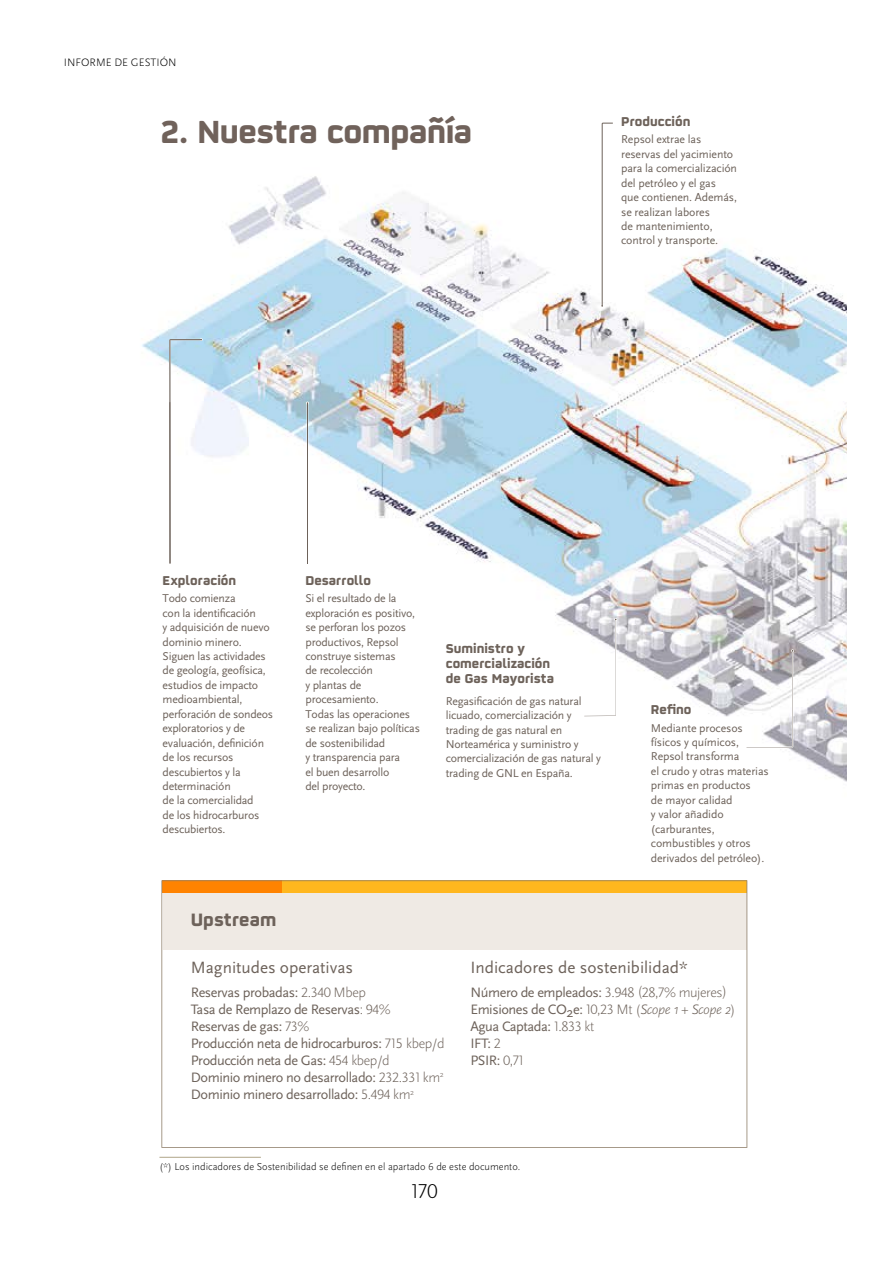
<style>
.page{position:relative;width:893px;height:1263px;background:#fff}
.page>*{position:absolute;margin:0;border:0;box-sizing:border-box;transform-origin:0 0}
.t1{font:700 35.7px "Repsol";letter-spacing:-.015em;color:#70625b}
.t2{font:300 21px "Scala Sans Pro";color:#000}
.t3{font:700 19.95px "Repsol";color:#6d625a}
.t4{font:17.1px "Scala Sans Pro";color:#6d625a}
.t5{font:14.25px/17.1px "Scala Sans Pro";letter-spacing:-.03em;color:#6d625a}
.t6{font:700 14.25px/15.1px "Repsol";color:#6d625a}
.t7{font:11.85px/14.4px "Scala Sans Pro";letter-spacing:-.02em;color:#6d625a}
.t8{font:300 11.25px "Scala Sans Pro";color:#000}
.t9{font:300 10.5px "Scala Sans Pro";color:#000}
.s1{font-weight:300}
.s2{font-weight:300;font-style:italic}
</style>
<div class="page">
<hr style="left:159px;top:1157px;width:102px;height:1px;background:#b0a589">
<img style="left:142px;top:176px;width:704px;height:606px">
<svg style="left:746px;top:649px;width:48px;height:99px"></svg>
<svg style="left:579px;top:618px;width:38px;height:98px"></svg>
<hr style="left:307px;top:403px;width:1px;height:161px;background:#6d625a">
<svg style="left:521px;top:122px;width:92px;height:187px"></svg>
<svg style="left:163px;top:338px;width:40px;height:226px"></svg>
<svg style="left:161px;top:880px;width:586px;height:268px"></svg>
<p class="t8" style="left:64px;top:56px;width:114px">INFORME DE GESTIÓN</p>
<h1 class="t1" style="left:160px;top:102px;width:314px">2. Nuestra compañía</h1>
<p class="t6" style="left:621px;top:112px;width:71px">Producción</p>
<p class="t7" style="left:621px;top:132px;width:117px">Repsol extrae las reservas del yacimiento para la comercialización del petróleo y el gas<br>que contienen. Además, se realizan labores<br>de mantenimiento, control y transporte.</p>
<p class="t6" style="left:163px;top:571px;width:75px">Exploración</p>
<p class="t7" style="left:163px;top:591px;width:112px">Todo comienza<br>con la identificación<br>y adquisición de nuevo dominio minero.<br>Siguen las actividades de geología, geofísica, estudios de impacto medioambiental, perforación de sondeos exploratorios y de evaluación, definición de los recursos descubiertos y la determinación<br>de la comercialidad<br>de los hidrocarburos descubiertos.</p>
<p class="t6" style="left:305px;top:571px;width:67px">Desarrollo</p>
<p class="t7" style="left:305px;top:591px;width:116px">Si el resultado de la exploración es positivo, se perforan los pozos productivos, Repsol construye sistemas<br>de recolección<br>y plantas de procesamiento.<br>Todas las operaciones se realizan bajo políticas de sostenibilidad<br>y transparencia para<br>el buen desarrollo<br>del proyecto.</p>
<p class="t6" style="left:446px;top:639px;width:110px">Suministro y comercialización de Gas Mayorista</p>
<p class="t7" style="left:446px;top:693px;width:157px">Regasificación de gas natural licuado, comercialización y trading de gas natural en<br>Norteamérica y suministro y comercialización de gas natural y trading de GNL en España.</p>
<h3 class="t3" style="left:191px;top:903px;width:87px">Upstream</h3>
<p class="t6" style="left:651px;top:700px;width:42px">Refino</p>
<p class="t7" style="left:651px;top:720px;width:119px">Mediante procesos físicos y químicos,<br>Repsol transforma<br>el crudo y otras materias primas en productos<br>de mayor calidad<br>y valor añadido (carburantes, combustibles y otros derivados del petróleo).</p>
<h3 class="t4" style="left:191px;top:958px;width:164px">Magnitudes operativas</h3>
<h3 class="t4" style="left:470px;top:958px;width:219px">Indicadores de sostenibilidad*</h3>
<p class="t5" style="left:470px;top:983px;width:266px">Número de empleados: <span class="s1">3.948 (28,7% mujeres)<br></span>Emisiones de CO2e: <span class="s1">10,23 Mt (</span><span class="s2">Scope 1</span> <span class="s1">+</span> <span class="s2">Scope 2</span><span class="s1">)<br></span>Agua Captada: <span class="s1">1.833 kt<br></span>IFT: <span class="s1">2<br></span>PSIR: <span class="s1">0,71</span></p>
<p class="t5" style="left:191px;top:983px;width:255px">Reservas probadas: <span class="s1">2.340 Mbep<br></span>Tasa de Remplazo de Reservas<span class="s1">: 94%<br></span>Reservas de gas: <span class="s1">73%<br></span>Producción neta de hidrocarburos: <span class="s1">715 kbep/d </span>Producción neta de Gas: <span class="s1">454 kbep/d<br></span>Dominio minero no desarrollado: <span class="s1">232.331 km</span><sup>2<br></sup>Dominio minero desarrollado: <span class="s1">5.494 km</span><sup>2</sup></p>
<p class="t9" style="left:159px;top:1161px;width:362px">(*) Los indicadores de Sostenibilidad se definen en el apartado 6 de este documento.</p>
<h2 class="t2" style="left:411px;top:1179px;width:29px">170</h2>
</div>
